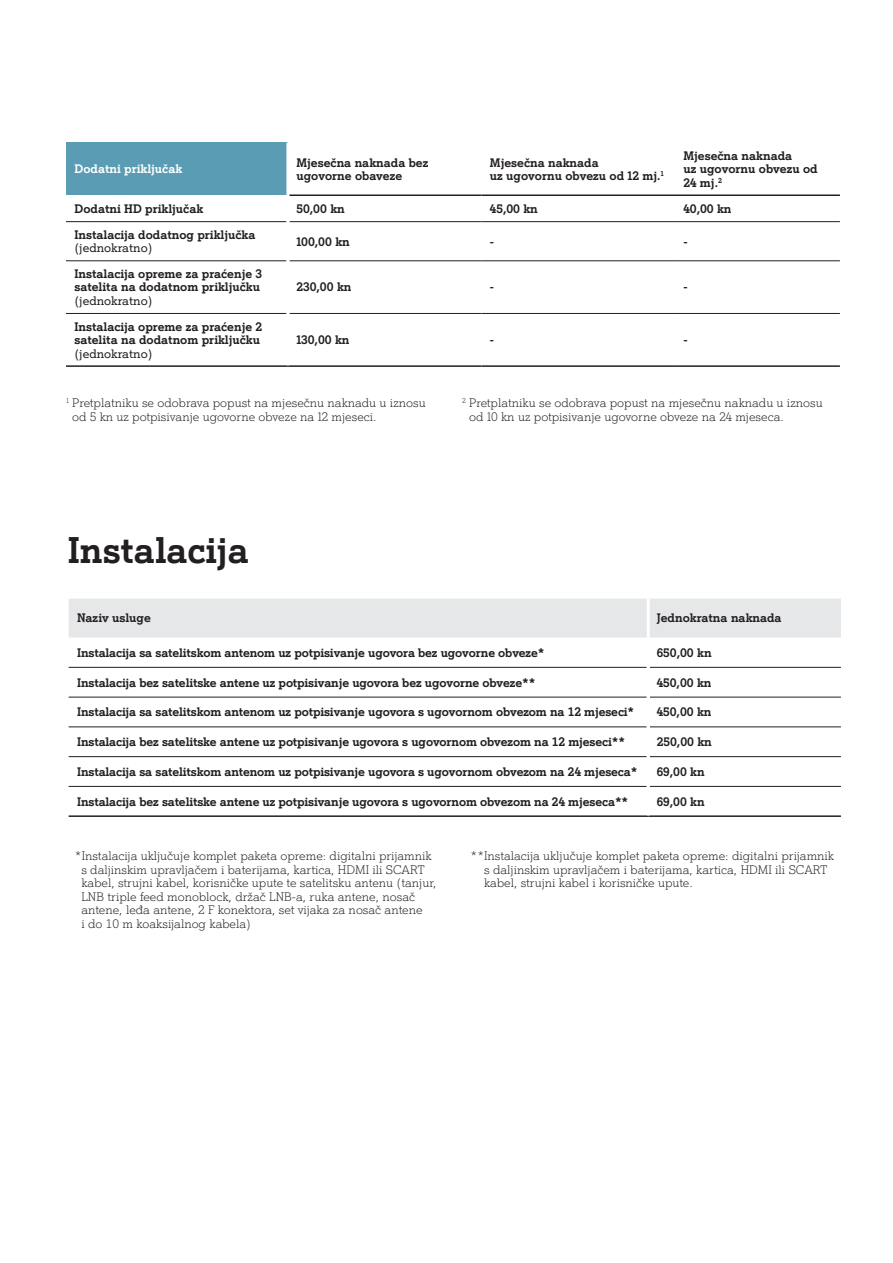
<style>
.page{position:relative;width:893px;height:1263px;background:#fff}
.page>*{position:absolute;margin:0;border:0;box-sizing:border-box;transform-origin:0 0}
.t1{font:700 36px "A1 Serif";color:#231f20}
.t2{font:700 12px/13.5px "A1 Serif";letter-spacing:-.01em;color:#231f20}
.t3{font:300 12px/13.5px "A1 Serif";color:#231f20}
.t4{font:12px "A1 Serif";color:#231f20}
.t5{font:700 12px "A1 Serif";color:#fff}
</style>
<div class="page">
<div style="left:69px;top:599px;width:772px;height:38px;background:#e6e7e9"></div>
<hr style="left:69px;top:667px;width:578px;height:1px;background:#231f20">
<hr style="left:650px;top:667px;width:191px;height:1px;background:#231f20">
<hr style="left:69px;top:697px;width:578px;height:1px;background:#231f20">
<hr style="left:650px;top:697px;width:191px;height:1px;background:#231f20">
<hr style="left:69px;top:727px;width:578px;height:1px;background:#231f20">
<hr style="left:650px;top:727px;width:191px;height:1px;background:#231f20">
<hr style="left:69px;top:756px;width:578px;height:1px;background:#231f20">
<hr style="left:650px;top:756px;width:191px;height:1px;background:#231f20">
<hr style="left:69px;top:786px;width:578px;height:1px;background:#231f20">
<hr style="left:650px;top:786px;width:191px;height:1px;background:#231f20">
<hr style="left:69px;top:815px;width:579px;height:2px;background:#231f20">
<hr style="left:648px;top:815px;width:193px;height:2px;background:#231f20">
<hr style="left:647px;top:599px;width:3px;height:38px;background:#fff">
<div style="left:66px;top:143px;width:222px;height:52px;background:#599cb3"></div>
<hr style="left:66px;top:221px;width:220px;height:1px;background:#231f20">
<hr style="left:289px;top:221px;width:192px;height:1px;background:#231f20">
<hr style="left:481px;top:221px;width:194px;height:1px;background:#231f20">
<hr style="left:675px;top:221px;width:165px;height:1px;background:#231f20">
<hr style="left:66px;top:313px;width:220px;height:1px;background:#231f20">
<hr style="left:289px;top:313px;width:192px;height:1px;background:#231f20">
<hr style="left:481px;top:313px;width:194px;height:1px;background:#231f20">
<hr style="left:675px;top:313px;width:165px;height:1px;background:#231f20">
<hr style="left:66px;top:261px;width:220px;height:1px;background:#231f20">
<hr style="left:289px;top:261px;width:192px;height:1px;background:#231f20">
<hr style="left:481px;top:261px;width:194px;height:1px;background:#231f20">
<hr style="left:675px;top:261px;width:165px;height:1px;background:#231f20">
<hr style="left:66px;top:365px;width:222px;height:2px;background:#231f20">
<hr style="left:288px;top:365px;width:193px;height:2px;background:#231f20">
<hr style="left:481px;top:365px;width:194px;height:2px;background:#231f20">
<hr style="left:675px;top:365px;width:165px;height:2px;background:#231f20">
<hr style="left:286px;top:143px;width:3px;height:52px;background:#fff">
<hr style="left:289px;top:194px;width:192px;height:2px;background:#231f20">
<hr style="left:481px;top:194px;width:194px;height:2px;background:#231f20">
<hr style="left:675px;top:194px;width:165px;height:2px;background:#231f20">
<p class="t5" style="left:74px;top:161px;width:109px">Dodatni priključak</p>
<p class="t2" style="left:296px;top:155px;width:133px">Mjesečna naknada bez ugovorne obaveze</p>
<p class="t2" style="left:490px;top:155px;width:175px">Mjesečna naknada<br>uz ugovornu obvezu od 12 mj.<sup>1</sup></p>
<p class="t2" style="left:683px;top:148px;width:136px">Mjesečna naknada<br>uz ugovornu obvezu od<br>24 mj.<sup>2</sup></p>
<p class="t2" style="left:74px;top:202px;width:130px">Dodatni HD priključak</p>
<p class="t2" style="left:296px;top:202px;width:50px">50,00 kn</p>
<p class="t2" style="left:490px;top:202px;width:49px">45,00 kn</p>
<p class="t2" style="left:683px;top:202px;width:50px">40,00 kn</p>
<p class="t2" style="left:74px;top:227px;width:183px">Instalacija dodatnog priključka</p>
<p class="t4" style="left:74px;top:240px;width:80px">(jednokratno)</p>
<p class="t2" style="left:296px;top:234px;width:55px">100,00 kn</p>
<p class="t2" style="left:490px;top:234px;width:6px">-</p>
<p class="t2" style="left:683px;top:234px;width:6px">-</p>
<p class="t2" style="left:74px;top:267px;width:189px">Instalacija opreme za praćenje 3 satelita na dodatnom priključku</p>
<p class="t4" style="left:74px;top:293px;width:80px">(jednokratno)</p>
<p class="t2" style="left:74px;top:319px;width:189px">Instalacija opreme za praćenje 2 satelita na dodatnom priključku</p>
<p class="t4" style="left:74px;top:346px;width:80px">(jednokratno)</p>
<p class="t2" style="left:296px;top:280px;width:56px">230,00 kn</p>
<p class="t2" style="left:490px;top:280px;width:6px">-</p>
<p class="t2" style="left:683px;top:280px;width:6px">-</p>
<p class="t2" style="left:296px;top:333px;width:55px">130,00 kn</p>
<p class="t2" style="left:490px;top:333px;width:6px">-</p>
<p class="t2" style="left:683px;top:333px;width:6px">-</p>
<p class="t3" style="left:72px;top:396px;width:355px;text-indent:-6px"><sup>1</sup> Pretplatniku se odobrava popust na mjesečnu naknadu u iznosu od 5 kn uz potpisivanje ugovorne obveze na 12 mjeseci.</p>
<p class="t3" style="left:469px;top:396px;width:355px;text-indent:-7px"><sup>2</sup> Pretplatniku se odobrava popust na mjesečnu naknadu u iznosu od 10 kn uz potpisivanje ugovorne obveze na 24 mjeseca.</p>
<h1 class="t1" style="left:68px;top:527px;width:183px">Instalacija</h1>
<p class="t2" style="left:77px;top:611px;width:75px">Naziv usluge</p>
<p class="t2" style="left:657px;top:611px;width:126px">Jednokratna naknada</p>
<p class="t2" style="left:77px;top:645px;width:469px">Instalacija sa satelitskom antenom uz potpisivanje ugovora bez ugovorne obveze*</p>
<p class="t2" style="left:657px;top:645px;width:56px">650,00 kn</p>
<p class="t2" style="left:77px;top:675px;width:460px">Instalacija bez satelitske antene uz potpisivanje ugovora bez ugovorne obveze**</p>
<p class="t2" style="left:657px;top:675px;width:56px">450,00 kn</p>
<p class="t2" style="left:77px;top:705px;width:559px">Instalacija sa satelitskom antenom uz potpisivanje ugovora s ugovornom obvezom na 12 mjeseci*</p>
<p class="t2" style="left:657px;top:705px;width:56px">450,00 kn</p>
<p class="t2" style="left:77px;top:735px;width:549px">Instalacija bez satelitske antene uz potpisivanje ugovora s ugovornom obvezom na 12 mjeseci**</p>
<p class="t2" style="left:657px;top:735px;width:57px">250,00 kn</p>
<p class="t2" style="left:77px;top:764px;width:562px">Instalacija sa satelitskom antenom uz potpisivanje ugovora s ugovornom obvezom na 24 mjeseca*</p>
<p class="t2" style="left:657px;top:764px;width:49px">69,00 kn</p>
<p class="t2" style="left:77px;top:794px;width:553px">Instalacija bez satelitske antene uz potpisivanje ugovora s ugovornom obvezom na 24 mjeseca**</p>
<p class="t2" style="left:657px;top:794px;width:49px">69,00 kn</p>
<p class="t3" style="left:81px;top:849px;width:357px;text-indent:-6px">*Instalacija uključuje komplet paketa opreme: digitalni prijamnik s daljinskim upravljačem i baterijama, kartica, HDMI ili SCART kabel, strujni kabel, korisničke upute te satelitsku antenu (tanjur, LNB triple feed monoblock, držač LNB-a, ruka antene, nosač antene, leđa antene, 2 F konektora, set vijaka za nosač antene<br>i do 10 m koaksijalnog kabela)</p>
<p class="t3" style="left:484px;top:849px;width:351px;text-indent:-13px">**Instalacija uključuje komplet paketa opreme: digitalni prijamnik s daljinskim upravljačem i baterijama, kartica, HDMI ili SCART kabel, strujni kabel i korisničke upute.</p>
</div>
